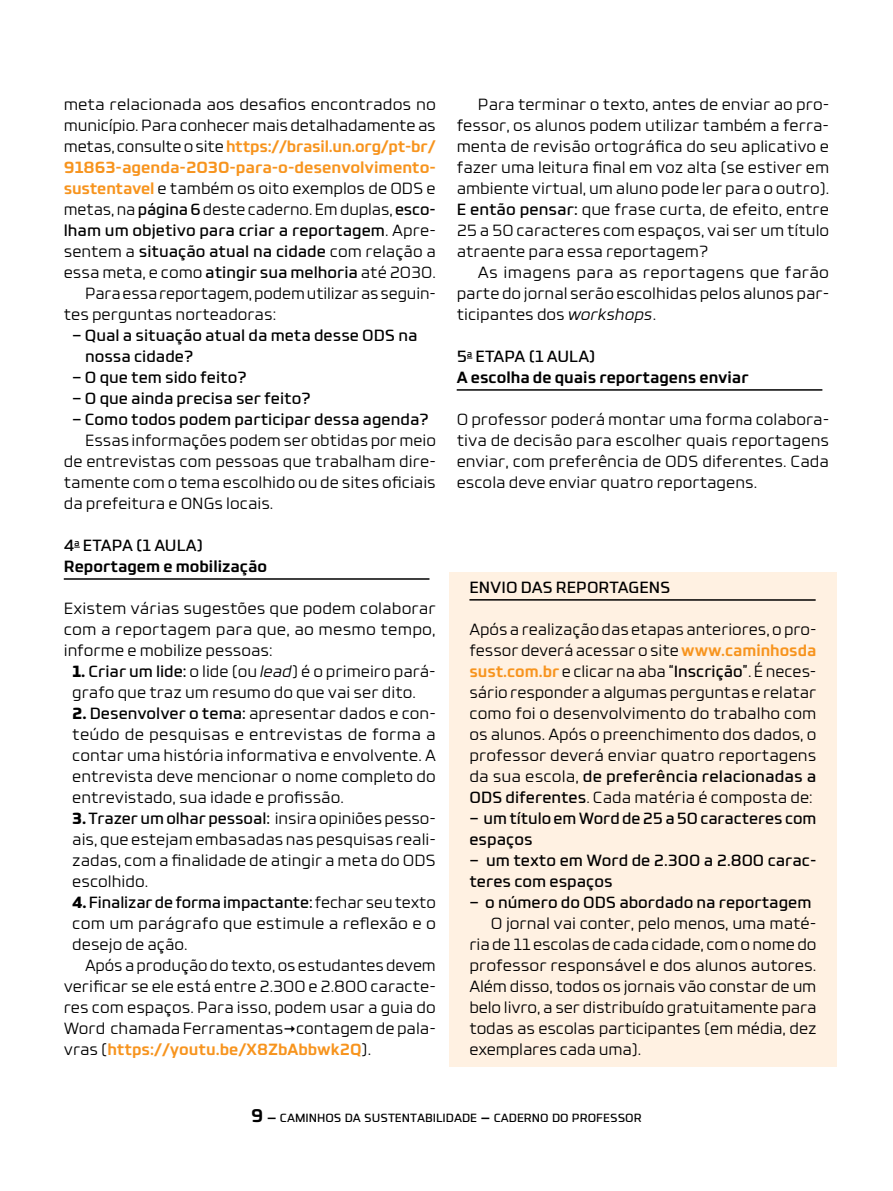
<style>
.page{position:relative;width:893px;height:1191px;background:#fff}
.page>*{position:absolute;margin:0;border:0;box-sizing:border-box;transform-origin:0 0}
.t1{font:15.75px/21px "Futo Sans";color:#000;text-align:justify}
.t2{font:500 15.75px "Futo Sans";color:#000}
.t3{font:700 15.75px "Futo Sans";color:#f7941e}
.t4{font:700 15.75px/21px "Futo Sans";color:#000}
.t5{font:500 11.55px "Futo Sans";color:#000}
.s1{font-weight:400;color:#000}
.s2{font-weight:700;color:#f7941e}
.s3{font-weight:500}
.s4{font-weight:400}
.s5{font-weight:800}
.s6{font-style:italic}
.s7{font-weight:700;font-size:18px}
.s8{font-size:16.5px}
</style>
<div class="page">
<div style="left:449px;top:572px;width:388px;height:494px;background:#fff1e2"></div>
<hr style="left:64px;top:578px;width:365px;height:2px;background:#000">
<hr style="left:457px;top:389px;width:365px;height:2px;background:#000">
<hr style="left:469px;top:599px;width:347px;height:2px;background:#000">
<p class="t1" style="left:64px;top:94px;width:374px">meta relacionada aos desafios encontrados no</p>
<p class="t1" style="left:64px;top:115px;width:374px">município. Para conhecer mais detalhadamente as</p>
<p class="t3" style="left:64px;top:137px;width:373px"><span class="s1">metas, consulte o site</span> https://brasil.un.org/pt-br/</p>
<p class="t3" style="left:64px;top:158px;width:374px">91863-agenda-2030-para-o-desenvolvimento-</p>
<p class="t1" style="left:64px;top:178px;width:374px"><span class="s2">sustentavel</span> e também os oito exemplos de ODS e</p>
<p class="t1" style="left:64px;top:199px;width:374px">metas, na <span class="s3">página 6</span> deste caderno. Em duplas, <span class="s3">esco-</span></p>
<p class="t2" style="left:64px;top:221px;width:374px">lham um objetivo para criar a reportagem<span class="s4">. Apre-</span></p>
<p class="t2" style="left:64px;top:242px;width:374px"><span class="s4">sentem a</span> situação atual na cidade <span class="s4">com relação a</span></p>
<p class="t1" style="left:64px;top:262px;width:374px">essa meta, e como <span class="s3">atingir sua melhoria</span> até 2030.</p>
<p class="t1" style="left:85px;top:283px;width:352px">Para essa reportagem, podem utilizar as seguin-</p>
<p class="t1" style="left:64px;top:304px;width:214px">tes perguntas norteadoras:</p>
<p class="t2" style="left:72px;top:326px;width:347px">− Qual a situação atual da meta desse ODS na</p>
<p class="t2" style="left:85px;top:347px;width:110px">nossa cidade?</p>
<p class="t2" style="left:72px;top:368px;width:176px">− O que tem sido feito?</p>
<p class="t2" style="left:72px;top:389px;width:240px">− O que ainda precisa ser feito?</p>
<p class="t2" style="left:72px;top:410px;width:358px">− Como todos podem participar dessa agenda?</p>
<p class="t1" style="left:64px;top:430px;width:374px;text-indent:21px">Essas informações podem ser obtidas por meio de entrevistas com pessoas que trabalham dire&shy;tamente com o tema escolhido ou de sites oficiais da prefeitura e ONGs locais.</p>
<p class="t2" style="left:64px;top:536px;width:40px">4<sup>a</sup> Etapa</p>
<p class="t2" style="left:136px;top:536px;width:68px">(1 au la)</p>
<p class="t4" style="left:64px;top:556px;width:205px">Reportagem e mobilização</p>
<p class="t1" style="left:64px;top:598px;width:374px">Existem várias sugestões que podem colaborar com a reportagem para que, ao mesmo tempo, informe e mobilize pessoas:</p>
<p class="t1" style="left:72px;top:661px;width:365px"><span class="s5">1.</span> <span class="s3">Criar um lide:</span> o lide (ou <span class="s6">lead</span>) é o primeiro pará&shy;grafo que traz um resumo do que vai ser dito.</p>
<p class="t1" style="left:72px;top:703px;width:365px"><span class="s5">2.</span> <span class="s3">Desenvolver o tema:</span> apresentar dados e con&shy;teúdo de pesquisas e entrevistas de forma a contar uma história informativa e envolvente. A entrevista deve mencionar o nome completo do entrevistado, sua idade e profissão.</p>
<p class="t1" style="left:72px;top:808px;width:365px;text-align:left"><span class="s5">3.</span> <span class="s3">Trazer um olhar pessoal:</span> insira opiniões pesso&shy;ais, que estejam embasadas nas pesquisas reali&shy;zadas, com a finalidade de atingir a meta do ODS escolhido.<br><span class="s5">4.</span><span class="s3">Finalizar de forma impactante:</span> fechar seu texto com um parágrafo que estimule a reflexão e o desejo de ação.</p>
<p class="t1" style="left:64px;top:955px;width:374px;text-align:left;text-indent:21px">Após a produção do texto, os estudantes devem verificar se ele está entre 2.300 e 2.800 caracte&shy;res com espaços. Para isso, podem usar a guia do Word chamada Ferramentas contagem de pala&shy;vras (<span class="s2">https://youtu.be/X8ZbAbbwk2Q</span>).</p>
<p class="t1" style="left:457px;top:94px;width:374px;text-indent:21px">Para terminar o texto, antes de enviar ao pro&shy;fessor, os alunos podem utilizar também a ferra&shy;menta de revisão ortográfica do seu aplicativo e fazer uma leitura final em voz alta (se estiver em ambiente virtual, um aluno pode ler para o outro).<br><span class="s3">E então pensar:</span> que frase curta, de efeito, entre 25 a 50 caracteres com espaços, vai ser um título atraente para essa reportagem?</p>
<p class="t1" style="left:457px;top:262px;width:374px;text-indent:21px">As imagens para as reportagens que farão parte do jornal serão escolhidas pelos alunos par&shy;ticipantes dos <span class="s6">workshops</span>.</p>
<p class="t4" style="left:457px;top:346px;width:294px"><span class="s3">5</span><sup>a</sup> <span class="s3">ETAPA (1 AULA)<br></span>A escolha de quais reportagens enviar</p>
<p class="t1" style="left:457px;top:409px;width:374px">O professor poderá montar uma forma colabora&shy;tiva de decisão para escolher quais reportagens enviar, com preferência de ODS diferentes. Cada escola deve enviar quatro reportagens.</p>
<p class="t2" style="left:469px;top:578px;width:63px">ENVIODAS</p>
<p class="t2" style="left:556px;top:578px;width:12px">REPOR</p>
<p class="t2" style="left:609px;top:578px;width:20px">TAGENS</p>
<p class="t1" style="left:469px;top:619px;width:349px;text-align:left">Após a realização das etapas anteriores, o pro&shy;fessor deverá acessar o site <span class="s2">www.caminhosda sust.com.br</span> e clicar na aba “<span class="s3">Inscrição</span>”. É neces&shy;sário responder a algumas perguntas e relatar como foi o desenvolvimento do trabalho com os alunos. Após o preenchimento dos dados, o professor deverá enviar quatro reportagens da sua escola, <span class="s3">de preferência relacionadas a ODS diferentes</span>. Cada matéria é composta de: <span class="s3">− um título em Word de 25 a 50 caracteres com espaços<br>− um texto em Word de 2.300 a 2.800 carac&shy;teres com espaços<br>− o número do ODS abordado na reportagem</span></p>
<p class="t1" style="left:469px;top:913px;width:349px;text-indent:21px">O jornal vai conter, pelo menos, uma maté&shy;ria de 11 escolas de cada cidade, com o nome do professor responsável e dos alunos autores.<br>Além disso, todos os jornais vão constar de um belo livro, a ser distribuído gratuitamente para todas as escolas participantes (em média, dez exemplares cada uma).</p>
<p class="t5" style="left:251px;top:1111px;width:392px"><span class="s7">9</span> <span class="s8">−</span> CAMINHOS DA SUSTENTABILIDADE <span class="s8">−</span> CADERNO DO PROFESSOR</p>
</div>
